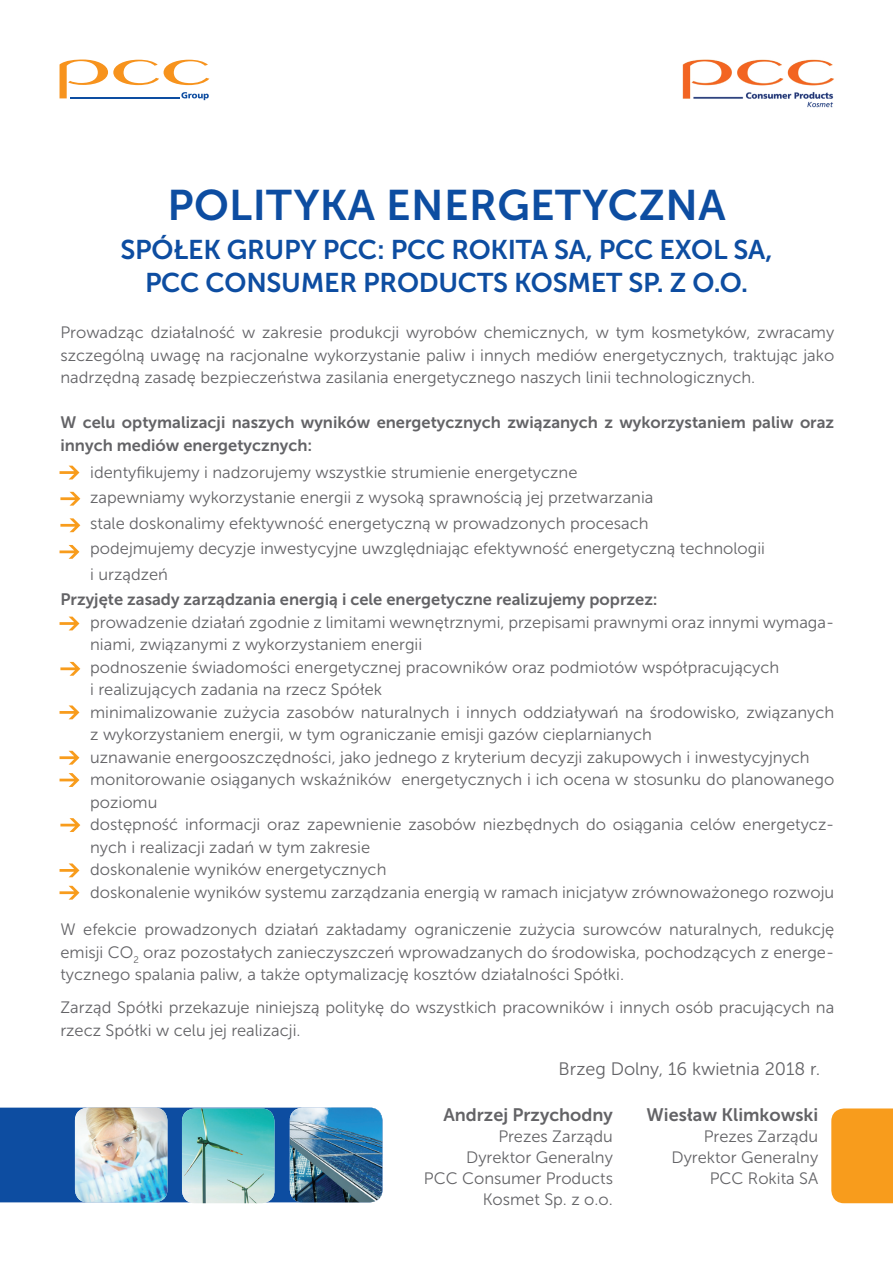
<style>
.page{position:relative;width:893px;height:1263px;background:#fff}
.page>*{position:absolute;margin:0;border:0;box-sizing:border-box;transform-origin:0 0}
.t1{font:42.6px "Museo Sans 700";letter-spacing:.01em;color:#0d4da1}
.t2{font:27px/33px "Museo Sans 700";letter-spacing:-.01em;color:#0d4da1;text-align:center}
.t3{font:18px "Museo Sans 700";color:#636366}
.t4{font:18px "Museo Sans 300";color:#636366}
.t5{font:16.5px/22.5px "Museo Sans 300";color:#636366}
.t6{font:16.5px/22.5px "Museo Sans 700";color:#636366}
</style>
<div class="page">
<svg style="left:60px;top:466px;width:19px;height:13px"></svg>
<svg style="left:60px;top:492px;width:20px;height:14px"></svg>
<svg style="left:60px;top:518px;width:20px;height:14px"></svg>
<svg style="left:60px;top:545px;width:19px;height:14px"></svg>
<svg style="left:60px;top:617px;width:19px;height:13px"></svg>
<svg style="left:60px;top:818px;width:20px;height:14px"></svg>
<svg style="left:60px;top:662px;width:20px;height:14px"></svg>
<svg style="left:60px;top:705px;width:19px;height:14px"></svg>
<svg style="left:60px;top:751px;width:19px;height:14px"></svg>
<svg style="left:60px;top:886px;width:19px;height:14px"></svg>
<svg style="left:60px;top:863px;width:19px;height:14px"></svg>
<svg style="left:60px;top:773px;width:19px;height:14px"></svg>
<svg style="left:60px;top:60px;width:149px;height:40px"></svg>
<div style="left:831px;top:1108px;width:62px;height:95px;background:#f89c1c"></div>
<div style="left:0;top:1107px;width:290px;height:95px;background:#0d4da1"></div>
<img style="left:290px;top:1107px;width:92px;height:95px">
<img style="left:182px;top:1108px;width:92px;height:95px">
<img style="left:75px;top:1107px;width:92px;height:95px">
<img style="left:682px;top:59px;width:152px;height:49px">
<h1 class="t1" style="left:167px;top:182px;width:560px">POLITYKA ENERGETYCZNA</h1>
<h2 class="t2" style="left:120px;top:233px;width:653px">SPÓŁEK GRUPY PCC: PCC ROKITA SA, PCC EXOL SA,<br>PCC CONSUMER PRODUCTS KOSMET SP. Z O.O.</h2>
<p class="t5" style="left:60px;top:321px;width:775px;text-align:justify">Prowadząc działalność w zakresie produkcji wyrobów chemicznych, w tym kosmetyków, zwracamy szczególną uwagę na racjonalne wykorzystanie paliw i innych mediów energetycznych, traktując jako nadrzędną zasadę bezpieczeństwa zasilania energetycznego naszych linii technologicznych.</p>
<p class="t6" style="left:60px;top:411px;width:775px">W celu optymalizacji naszych wyników energetycznych związanych z wykorzystaniem paliw oraz innych mediów energetycznych:</p>
<p class="t5" style="left:90px;top:459px;width:676px;line-height:25.5px">identyfikujemy i nadzorujemy wszystkie strumienie energetyczne<br>zapewniamy wykorzystanie energii z wysoką sprawnością jej przetwarzania<br>stale doskonalimy efektywność energetyczną w prowadzonych procesach<br>podejmujemy decyzje inwestycyjne uwzględniając efektywność energetyczną technologii i urządzeń</p>
<p class="t6" style="left:60px;top:588px;width:599px">Przyjęte zasady zarządzania energią i cele energetyczne realizujemy poprzez:</p>
<p class="t5" style="left:90px;top:611px;width:746px">prowadzenie działań zgodnie z limitami wewnętrznymi, przepisami prawnymi oraz innymi wymaga&shy;niami, związanymi z wykorzystaniem energii<br>podnoszenie świadomości energetycznej pracowników oraz podmiotów współpracujących<br>i realizujących zadania na rzecz Spółek<br>minimalizowanie zużycia zasobów naturalnych i innych oddziaływań na środowisko, związanych z wykorzystaniem energii, w tym ograniczanie emisji gazów cieplarnianych<br>uznawanie energooszczędności, jako jednego z kryterium decyzji zakupowych i inwestycyjnych monitorowanie osiąganych wskaźników energetycznych i ich ocena w stosunku do planowanego poziomu<br>dostępność informacji oraz zapewnienie zasobów niezbędnych do osiągania celów energetycz&shy;nych i realizacji zadań w tym zakresie<br>doskonalenie wyników energetycznych<br>doskonalenie wyników systemu zarządzania energią w ramach inicjatyw zrównoważonego rozwoju</p>
<p class="t5" style="left:60px;top:918px;width:775px;text-align:justify">W efekcie prowadzonych działań zakładamy ograniczenie zużycia surowców naturalnych, redukcję emisji CO<sub>2</sub> oraz pozostałych zanieczyszczeń wprowadzanych do środowiska, pochodzących z energe&shy;tycznego spalania paliw, a także optymalizację kosztów działalności Spółki.</p>
<p class="t5" style="left:60px;top:996px;width:775px">Zarząd Spółki przekazuje niniejszą politykę do wszystkich pracowników i innych osób pracujących na rzecz Spółki w celu jej realizacji.</p>
<p class="t4" style="left:559px;top:1059px;width:263px">Brzeg Dolny, 16 kwietnia 2018 r.</p>
<p class="t3" style="left:646px;top:1105px;width:173px">Wiesław Klimkowski</p>
<p class="t5" style="left:671px;top:1126px;width:148px;line-height:21px;text-align:right">Prezes Zarządu<br>Dyrektor Generalny<br>PCC Rokita SA</p>
<p class="t3" style="left:443px;top:1105px;width:171px">Andrzej Przychodny</p>
<p class="t5" style="left:424px;top:1126px;width:191px;line-height:21px;text-align:right">Prezes Zarządu<br>Dyrektor Generalny<br>PCC Consumer Products<br>Kosmet Sp. z o.o.</p>
</div>
